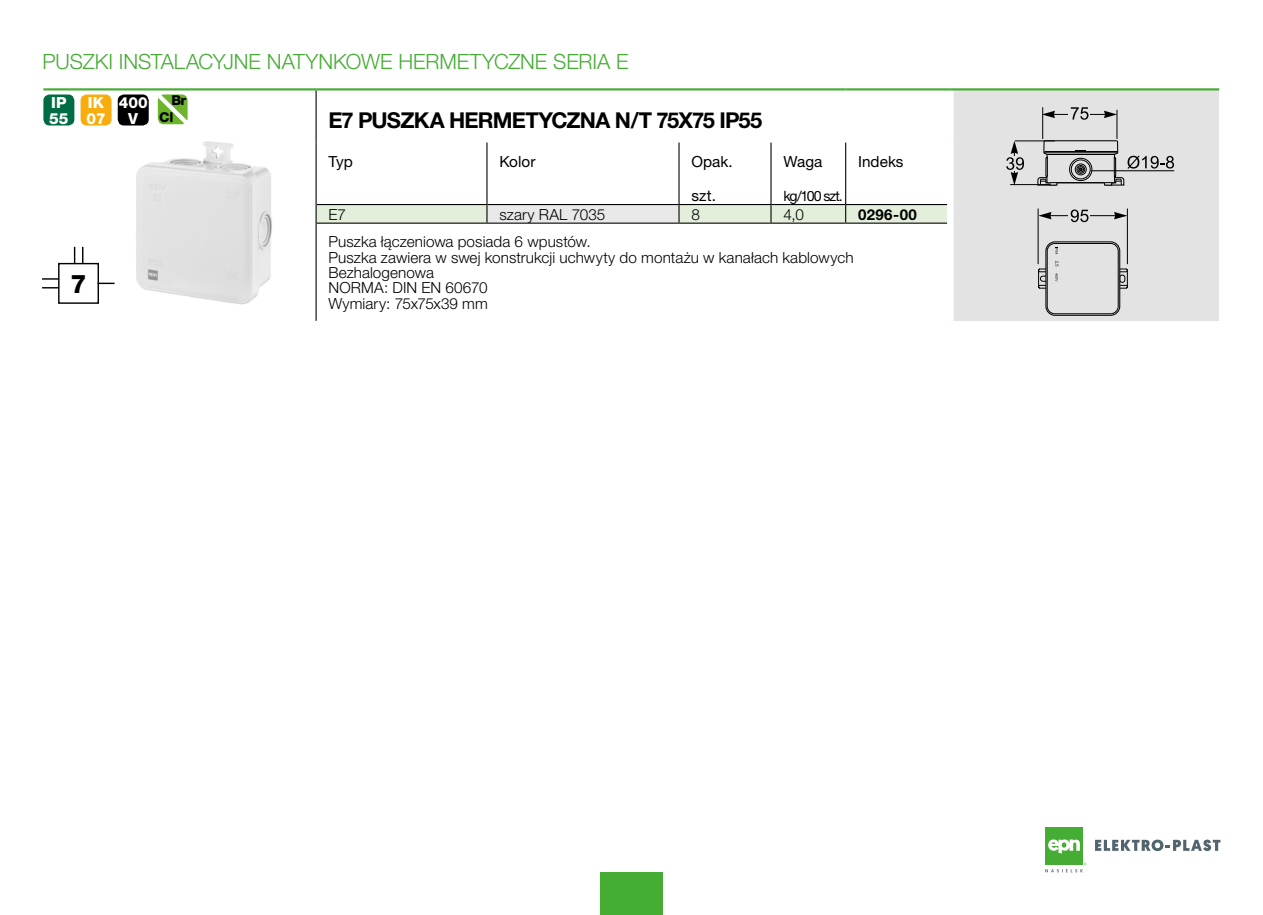
<style>
.page{position:relative;width:1263px;height:915px;background:#fff}
.page>*{position:absolute;margin:0;border:0;box-sizing:border-box;transform-origin:0 0}
.t1{font:800 25.5px "Helvetica Neue CE";color:#000}
.Normalny{font:700 21.9px "Helvetica Neue CE";letter-spacing:-.035em;color:#000}
.t2{font:300 21px "Helvetica Neue CE";letter-spacing:-.005em;color:#45ac34}
.Normalny-2{font:300 15.3px "Helvetica Neue CE";letter-spacing:.005em;color:#000}
.t3{font:15.3px "Helvetica Neue CE";letter-spacing:.005em;color:#000}
.Normalny-3{font:800 15.3px "Helvetica Neue CE";color:#fff}
.t4{font:700 15px "Helvetica Neue CE";letter-spacing:.03em;color:#000}
.t5{font:14.25px "Helvetica Neue CE";letter-spacing:-.065em;color:#000}
.Normalny-4{font:800 13.65px "Helvetica Neue CE";color:#000}
</style>
<div class="page">
<div style="left:600px;top:872px;width:63px;height:42px;background:#45ac34"></div>
<div style="left:1045px;top:827px;width:38px;height:38px;background:#45ac34"></div>
<svg style="left:1048px;top:839px;width:32px;height:14px"></svg>
<svg style="left:1095px;top:839px;width:125px;height:11px"></svg>
<svg style="left:1045px;top:862px;width:41px;height:10px"></svg>
<div style="left:950px;top:89px;width:269px;height:232px;background:#e3e3e3"></div>
<hr style="left:316px;top:90px;width:1px;height:52px;background:#000">
<svg style="left:316px;top:142px;width:631px;height:81px"></svg>
<hr style="left:316px;top:223px;width:1px;height:98px;background:#000">
<div style="left:947px;top:90px;width:7px;height:52px;background:#fff"></div>
<div style="left:947px;top:142px;width:7px;height:62px;background:#fff"></div>
<div style="left:947px;top:204px;width:7px;height:19px;background:#fff"></div>
<div style="left:947px;top:223px;width:7px;height:98px;background:#fff"></div>
<hr style="left:486px;top:142px;width:1px;height:62px;background:#000">
<hr style="left:845px;top:142px;width:1px;height:62px;background:#000">
<hr style="left:317px;top:204px;width:170px;height:1px;background:#000">
<hr style="left:771px;top:204px;width:75px;height:1px;background:#000">
<hr style="left:846px;top:204px;width:101px;height:1px;background:#000">
<hr style="left:317px;top:222px;width:170px;height:1px;background:#000">
<hr style="left:679px;top:222px;width:92px;height:1px;background:#000">
<hr style="left:771px;top:222px;width:75px;height:1px;background:#000">
<hr style="left:846px;top:222px;width:101px;height:1px;background:#000">
<hr style="left:678px;top:142px;width:1px;height:62px;background:#000">
<hr style="left:770px;top:142px;width:1px;height:62px;background:#000">
<hr style="left:678px;top:204px;width:93px;height:1px;background:#000">
<hr style="left:487px;top:204px;width:191px;height:1px;background:#000">
<hr style="left:487px;top:222px;width:192px;height:1px;background:#000">
<hr style="left:43px;top:88px;width:273px;height:2px;background:#45ac34">
<hr style="left:316px;top:88px;width:171px;height:2px;background:#45ac34">
<hr style="left:487px;top:88px;width:192px;height:2px;background:#45ac34">
<hr style="left:679px;top:88px;width:92px;height:2px;background:#45ac34">
<hr style="left:771px;top:88px;width:75px;height:2px;background:#45ac34">
<hr style="left:846px;top:88px;width:104px;height:2px;background:#45ac34">
<hr style="left:950px;top:88px;width:269px;height:2px;background:#45ac34">
<img style="left:110px;top:141px;width:162px;height:164px">
<svg style="left:1038px;top:269px;width:13px;height:19px"></svg>
<div style="left:1038px;top:268px;width:13px;height:20px;border:1px solid #000;border-radius:2px"></div>
<div style="left:1040px;top:276px;width:9px;height:5px;background:#e3e3e3;border-radius:3px"></div>
<div style="left:1040px;top:276px;width:9px;height:5px;border:1px solid #000;border-radius:3px"></div>
<svg style="left:1038px;top:268px;width:7px;height:4px"></svg>
<svg style="left:1038px;top:284px;width:7px;height:5px"></svg>
<svg style="left:1120px;top:268px;width:8px;height:21px"></svg>
<div style="left:1045px;top:241px;width:75px;height:75px;border:1px solid #000;border-radius:9px"></div>
<div style="left:1047px;top:243px;width:71px;height:71px;background:#e3e3e3;border-radius:8px"></div>
<div style="left:1047px;top:243px;width:71px;height:71px;border:1px solid #000;border-radius:8px"></div>
<svg style="left:1055px;top:247px;width:3px;height:7px"></svg>
<svg style="left:1055px;top:273px;width:3px;height:8px"></svg>
<svg style="left:1055px;top:261px;width:3px;height:5px"></svg>
<hr style="left:1015px;top:140px;width:40px;height:1px;background:#000">
<hr style="left:1010px;top:184px;width:40px;height:1px;background:#000">
<svg style="left:1006px;top:141px;width:18px;height:44px"></svg>
<hr style="left:1038px;top:208px;width:1px;height:56px;background:#000">
<hr style="left:1127px;top:208px;width:1px;height:56px;background:#000">
<svg style="left:1038px;top:212px;width:13px;height:7px"></svg>
<hr style="left:1047px;top:215px;width:79px;height:1px;background:#000">
<svg style="left:1114px;top:212px;width:13px;height:7px"></svg>
<svg style="left:1068px;top:212px;width:22px;height:11px"></svg>
<svg style="left:1071px;top:209px;width:17px;height:13px"></svg>
<svg style="left:1037px;top:107px;width:137px;height:79px"></svg>
<div style="left:43px;top:94px;width:31px;height:31px;background:#006c43;border-radius:6px"></div>
<div style="left:81px;top:94px;width:31px;height:31px;background:#f8ad0f;border-radius:6px"></div>
<div style="left:118px;top:94px;width:31px;height:31px;background:#000;border-radius:6px"></div>
<svg style="left:82px;top:247px;width:1px;height:16px"></svg>
<div style="left:58px;top:263px;width:41px;height:41px;border:1px solid #000"></div>
<svg style="left:42px;top:278px;width:17px;height:1px"></svg>
<svg style="left:42px;top:287px;width:17px;height:1px"></svg>
<svg style="left:98px;top:282px;width:17px;height:2px"></svg>
<svg style="left:74px;top:247px;width:1px;height:17px"></svg>
<svg style="left:157px;top:94px;width:31px;height:31px"></svg>
<h3 class="t2" style="left:43px;top:49px;width:588px">PUSZKI INSTALACYJNE NATYNKOWE HERMETYCZNE SERIA E</h3>
<p class="Normalny-3" style="left:51px;top:93px;width:17px">IP</p>
<p class="Normalny-3" style="left:49px;top:109px;width:21px">55</p>
<p class="Normalny-3" style="left:88px;top:93px;width:18px">IK</p>
<p class="Normalny-3" style="left:86px;top:109px;width:21px">07</p>
<p class="Normalny-3" style="left:119px;top:93px;width:30px">400</p>
<p class="Normalny-3" style="left:128px;top:109px;width:11px">V</p>
<p class="Normalny-4" style="left:171px;top:92px;width:16px">Br</p>
<p class="Normalny-4" style="left:159px;top:109px;width:16px">Cl</p>
<p class="Normalny" style="left:328px;top:106px;width:435px">E7 PUSZKA HERMETYCZNA N/T 75X75 IP55</p>
<p class="t3" style="left:328px;top:152px;width:26px">Typ</p>
<p class="t3" style="left:499px;top:152px;width:38px">Kolor</p>
<p class="t3" style="left:691px;top:152px;width:43px">Opak.</p>
<p class="t3" style="left:691px;top:186px;width:26px">szt.</p>
<p class="t3" style="left:783px;top:152px;width:41px">Waga</p>
<p class="t5" style="left:783px;top:187px;width:61px">kg/100 szt.</p>
<p class="t3" style="left:858px;top:152px;width:47px">Indeks</p>
<p class="t1" style="left:70px;top:268px;width:18px">7</p>
<p class="Normalny-2" style="left:328px;top:205px;width:19px">E7</p>
<p class="Normalny-2" style="left:499px;top:205px;width:107px">szary RAL 7035</p>
<p class="Normalny-2" style="left:691px;top:205px;width:10px">8</p>
<p class="Normalny-2" style="left:783px;top:205px;width:22px">4,0</p>
<p class="t4" style="left:858px;top:205px;width:60px">0296-00</p>
<p class="Normalny-2" style="left:328px;top:232px;width:264px">Puszka łączeniowa posiada 6 wpustów.</p>
<p class="Normalny-2" style="left:328px;top:248px;width:527px">Puszka zawiera w swej konstrukcji uchwyty do montażu w kanałach kablowych</p>
<p class="Normalny-2" style="left:328px;top:263px;width:107px">Bezhalogenowa</p>
<p class="Normalny-2" style="left:328px;top:278px;width:161px">NORMA: DIN EN 60670</p>
<p class="Normalny-2" style="left:328px;top:294px;width:161px">Wymiary: 75x75x39 mm</p>
</div>
